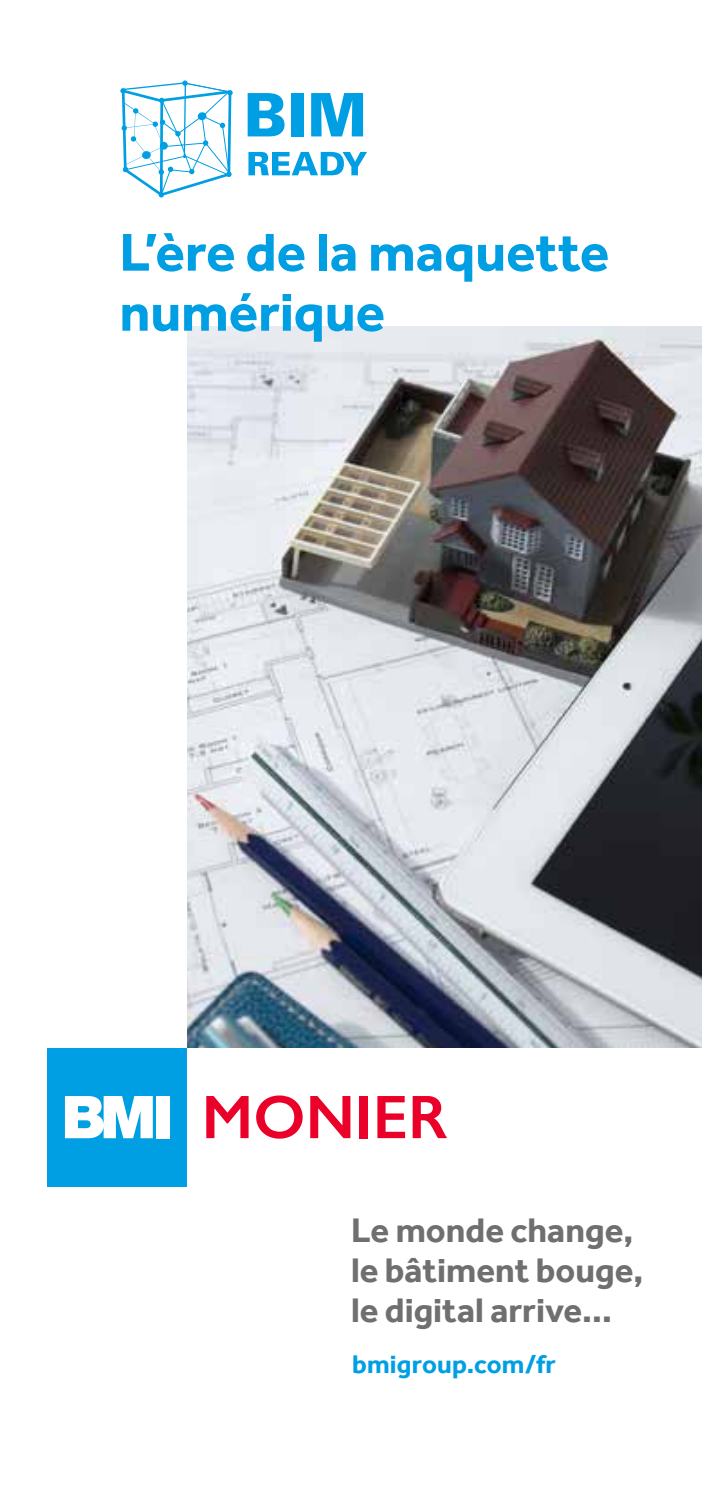
<style>
.page{position:relative;width:702px;height:1489px;background:#fff}
.page>*{position:absolute;margin:0;border:0;box-sizing:border-box;transform-origin:0 0}
.t1{font:700 55px/60px "Effra";color:#009fe3}
.t2{font:700 35px/40px "Effra";color:#706f6f}
.t3{font:700 26.25px "Effra";letter-spacing:.005em;color:#009fe3}
</style>
<div class="page">
<img style="left:187px;top:326px;width:515px;height:721px">
<svg style="left:247px;top:93px;width:37px;height:43px"></svg>
<div style="left:291px;top:93px;width:12px;height:43px;background:#009fe3"></div>
<svg style="left:311px;top:93px;width:52px;height:43px"></svg>
<svg style="left:248px;top:152px;width:119px;height:23px"></svg>
<svg style="left:120px;top:80px;width:113px;height:118px"></svg>
<div style="left:48px;top:1047px;width:139px;height:139px;background:#009fe3"></div>
<svg style="left:65px;top:1096px;width:88px;height:42px;background:#d1edf9"></svg>
<div style="left:157px;top:1095px;width:13px;height:43px;background:#fff"></div>
<svg style="left:206px;top:1096px;width:42px;height:42px"></svg>
<svg style="left:256px;top:1095px;width:46px;height:43px"></svg>
<svg style="left:310px;top:1096px;width:40px;height:42px"></svg>
<div style="left:360px;top:1095px;width:8px;height:43px;background:#ea0029"></div>
<svg style="left:377px;top:1096px;width:28px;height:42px"></svg>
<svg style="left:412px;top:1096px;width:35px;height:42px"></svg>
<h1 class="t1" style="left:119px;top:222px;width:491px">L’ère de la maquette numérique</h1>
<p class="t2" style="left:351px;top:1209px;width:294px">Le monde change, le bâtiment bouge, le digital arrive…</p>
<p class="t3" style="left:352px;top:1348px;width:205px">bmigroup.com/fr</p>
</div>
